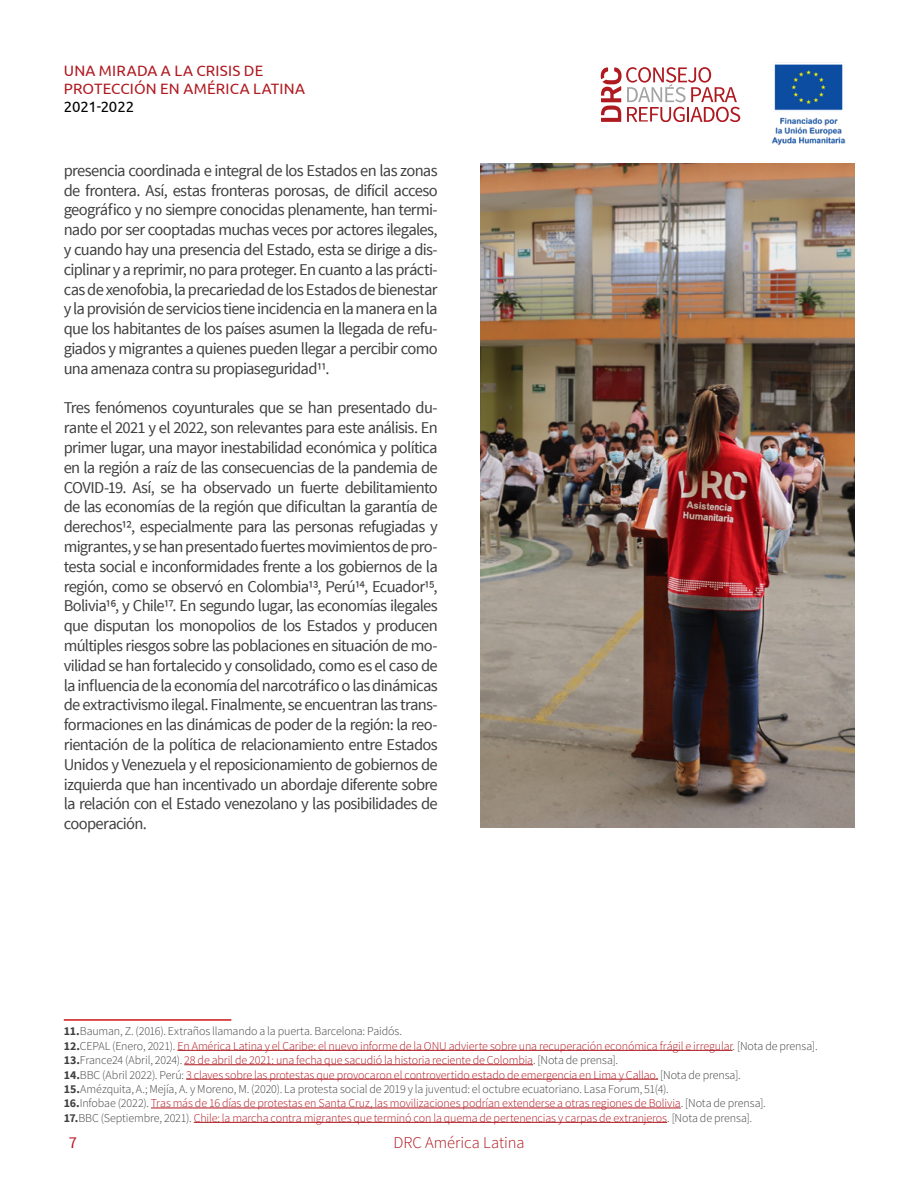
<style>
.page{position:relative;width:918px;height:1188px;background:#fff}
.page>*{position:absolute;margin:0;border:0;box-sizing:border-box;transform-origin:0 0}
.t1{font:16.5px/19.8px "Source Sans Pro";letter-spacing:-.04em;color:#404040;text-align:justify}
.t2{font:300 16.5px "Source Sans Pro";color:#af161e}
.t3{font:16.5px "Source Sans Pro";color:#af161e}
.t4{font:15px/18px "Ubuntu";letter-spacing:.015em;color:#b01920}
.t5{font:15px "Ubuntu";letter-spacing:-.01em;color:#000}
.t6{font:300 12px/14.4px "Source Sans Pro";letter-spacing:-.01em;color:#af161e}
.s1{font-weight:700;color:#404040}
.s2{color:#404040}
</style>
<div class="page">
<img style="left:771px;top:64px;width:75px;height:82px">
<svg style="left:601px;top:67px;width:139px;height:55px"></svg>
<hr style="left:177px;top:1050px;width:556px;height:1px;background:#af161e">
<hr style="left:184px;top:1064px;width:349px;height:1px;background:#af161e">
<hr style="left:186px;top:1079px;width:472px;height:1px;background:#af161e">
<hr style="left:151px;top:1108px;width:530px;height:1px;background:#af161e">
<hr style="left:194px;top:1122px;width:473px;height:1px;background:#af161e">
<hr style="left:64px;top:1019px;width:167px;height:2px;background:#cd1719">
<img style="left:480px;top:163px;width:374px;height:664px">
<p class="t4" style="left:64px;top:61px;width:243px">UNA MIRADA A LA CRISIS DE<br>PROTECCIÓN EN AMÉRICA LATINA</p>
<p class="t5" style="left:64px;top:97px;width:72px">2021-2022</p>
<p class="t1" style="left:64px;top:161px;width:375px">presencia coordinada e integral de los Estados en las zonas de frontera. Así, estas fronteras porosas, de difícil acceso geográfico y no siempre conocidas plenamente, han termi&shy;nado por ser cooptadas muchas veces por actores ilegales, y cuando hay una presencia del Estado, esta se dirige a dis&shy;ciplinar y a reprimir, no para proteger. En cuanto a las prácti&shy;cas de xenofobia, la precariedad de los Estados de bienestar y la provisión de servicios tiene incidencia en la manera en la que los habitantes de los países asumen la llegada de refu&shy;giados y migrantes a quienes pueden llegar a percibir como una amenaza contra su propiaseguridad11.</p>
<p class="t1" style="left:64px;top:398px;width:376px">Tres fenómenos coyunturales que se han presentado du&shy;rante el 2021 y el 2022, son relevantes para este análisis. En primer lugar, una mayor inestabilidad económica y política en la región a raíz de las consecuencias de la pandemia de COVID-19. Así, se ha observado un fuerte debilitamiento de las economías de la región que dificultan la garantía de derechos12, especialmente para las personas refugiadas y migrantes, y se han presentado fuertes movimientos de pro&shy;testa social e inconformidades frente a los gobiernos de la región, como se observó en Colombia13, Perú14, Ecuador15, Bolivia16, y Chile17. En segundo lugar, las economías ilegales que disputan los monopolios de los Estados y producen múltiples riesgos sobre las poblaciones en situación de mo&shy;vilidad se han fortalecido y consolidado, como es el caso de la influencia de la economía del narcotráfico o las dinámicas de extractivismo ilegal. Finalmente, se encuentran las trans&shy;formaciones en las dinámicas de poder de la región: la reo&shy;rientación de la política de relacionamiento entre Estados Unidos y Venezuela y el reposicionamiento de gobiernos de izquierda que han incentivado un abordaje diferente sobre la relación con el Estado venezolano y las posibilidades de cooperación.</p>
<p class="t6" style="left:64px;top:1024px;width:755px"><span class="s1">11.</span><span class="s2">Bauman, Z. (2016). Extraños llamando a la puerta. Barcelona: Paidós.<br></span><span class="s1">12.</span><span class="s2">CEPAL (Enero, 2021).</span> En América Latina y el Caribe: el nuevo informe de la ONU advierte sobre una recuperación económica frágil e irregular<span class="s2">. [Nota de prensa].<br></span><span class="s1">13.</span><span class="s2">France24 (Abril, 2024).</span> 28 de abril de 2021: una fecha que sacudió la historia reciente de Colombia<span class="s2">. [Nota de prensa].<br></span><span class="s1">14.</span><span class="s2">BBC (Abril 2022). Perú:</span> 3 claves sobre las protestas que provocaron el controvertido estado de emergencia en Lima y Callao. <span class="s2">[Nota de prensa].<br></span><span class="s1">15.</span><span class="s2">Amézquita, A.; Mejía, A. y Moreno, M. (2020). La protesta social de 2019 y la juventud: el octubre ecuatoriano. Lasa Forum, 51(4).<br></span><span class="s1">16.</span><span class="s2">Infobae (2022).</span> Tras más de 16 días de protestas en Santa Cruz, las movilizaciones podrían extenderse a otras regiones de Bolivia<span class="s2">. [Nota de prensa].<br></span><span class="s1">17.</span><span class="s2">BBC (Septiembre, 2021).</span> Chile: la marcha contra migrantes que terminó con la quema de pertenencias y carpas de extranjeros<span class="s2">. [Nota de prensa].</span></p>
<p class="t3" style="left:69px;top:1133px;width:10px">7</p>
<p class="t2" style="left:393px;top:1133px;width:133px">DRC América Latina</p>
</div>
